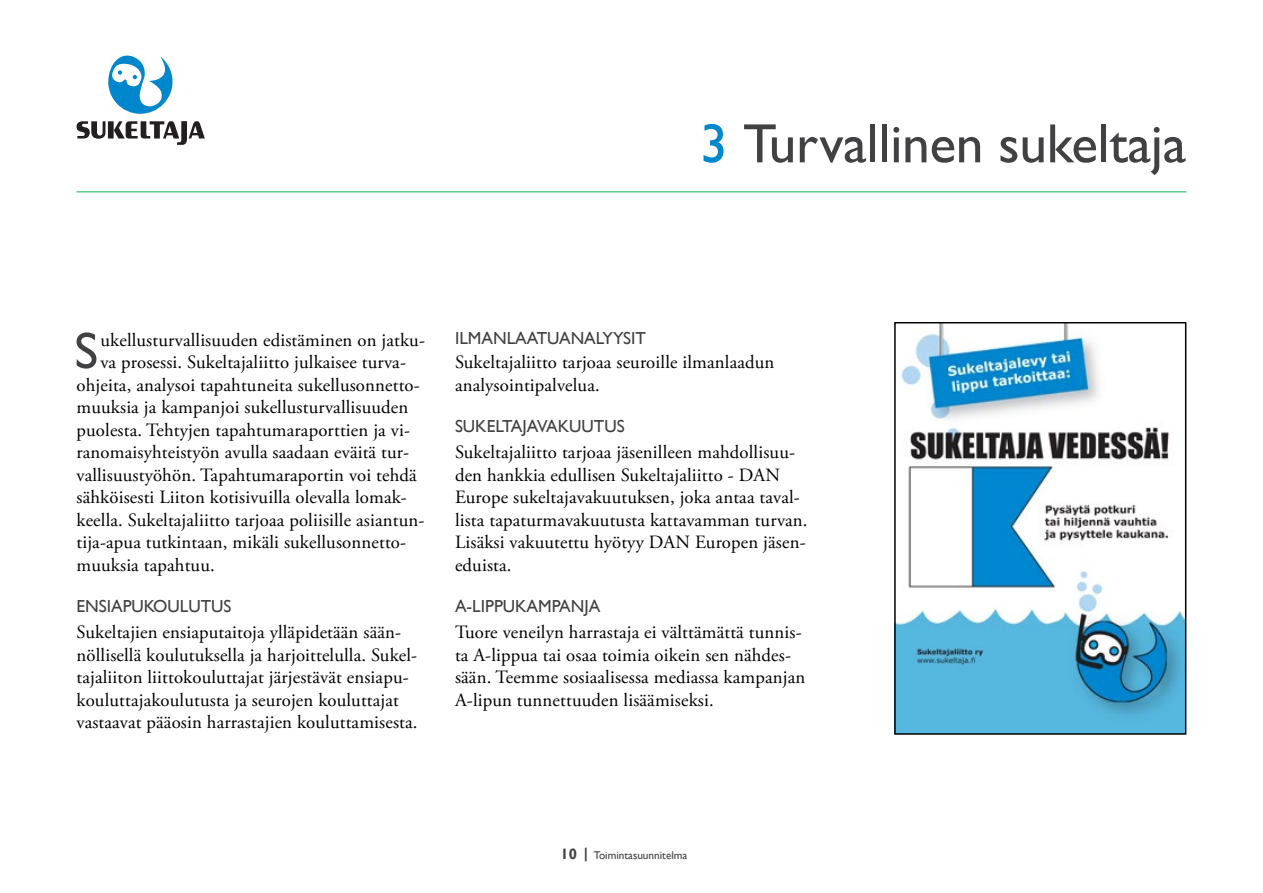
<style>
.page{position:relative;width:1263px;height:893px;background:#fff}
.page>*{position:absolute;margin:0;border:0;box-sizing:border-box;transform-origin:0 0}
.t1{font:55.5px "Gill Sans";letter-spacing:-.02em;color:#414042}
.t2{font:51.75px "Gill Sans";color:#414042}
.t3{font:18.75px/22.5px "Adobe Garamond Pro";letter-spacing:.01em;color:#000}
.t4{font:17.4px "Gill Sans";color:#414042}
.t5{font:11.25px "Gill Sans";color:#414042}
.s1{color:#0087cd}
.s2{font-weight:700;font-size:15px}
</style>
<div class="page">
<svg style="left:108px;top:55px;width:65px;height:59px"></svg>
<svg style="left:77px;top:121px;width:128px;height:24px"></svg>
<hr style="left:77px;top:191px;width:1109px;height:1px;background:#0bb14e">
<img style="left:897px;top:325px;width:286px;height:407px">
<div style="left:894px;top:322px;width:292px;height:413px;border:2px solid #000"></div>
<h1 class="t1" style="left:700px;top:111px;width:488px"><span class="s1">3</span> TURVALLINEN SUKELTAJA</h1>
<h2 class="t2" style="left:74px;top:321px;width:25px">S</h2>
<p class="t3" style="left:100px;top:329px;width:326px">ukellusturvallisuuden edistäminen on jatku-</p>
<p class="t3" style="left:100px;top:352px;width:307px">va prosessi. Sukeltajaliitto julkaisee turva-</p>
<p class="t3" style="left:77px;top:374px;width:345px">ohjeita, analysoi tapahtuneita sukellusonnetto-</p>
<p class="t3" style="left:77px;top:397px;width:333px">muuksia ja kampanjoi sukellusturvallisuuden</p>
<p class="t3" style="left:77px;top:419px;width:335px">puolesta. Tehtyjen tapahtumaraporttien ja vi-</p>
<p class="t3" style="left:77px;top:442px;width:334px">ranomaisyhteistyön avulla saadaan eväitä tur-</p>
<p class="t3" style="left:77px;top:464px;width:342px">vallisuustyöhön. Tapahtumaraportin voi tehdä</p>
<p class="t3" style="left:77px;top:487px;width:332px">sähköisesti Liiton kotisivuilla olevalla lomak-</p>
<p class="t3" style="left:77px;top:509px;width:349px">keella. Sukeltajaliitto tarjoaa poliisille asiantun-</p>
<p class="t3" style="left:77px;top:532px;width:331px">tija-apua tutkintaan, mikäli sukellusonnetto-</p>
<p class="t3" style="left:77px;top:554px;width:140px">muuksia tapahtuu.</p>
<p class="t4" style="left:77px;top:596px;width:155px">ENSIAPUKOULUTUS</p>
<p class="t3" style="left:77px;top:622px;width:342px">Sukeltajien ensiaputaitoja ylläpidetään sään&shy;nöllisellä koulutuksella ja harjoittelulla. Sukel&shy;tajaliiton liittokouluttajat järjestävät ensiapu&shy;kouluttajakoulutusta ja seurojen kouluttajat vastaavat pääosin harrastajien kouluttamisesta.</p>
<p class="t4" style="left:455px;top:328px;width:188px">ILMANLAATUANALYYSIT</p>
<p class="t3" style="left:455px;top:352px;width:321px">Sukeltajaliitto tarjoaa seuroille ilmanlaadun analysointipalvelua.</p>
<p class="t4" style="left:455px;top:416px;width:170px">SUKELTAJAVAKUUTUS</p>
<p class="t3" style="left:455px;top:442px;width:354px">Sukeltajaliitto tarjoaa jäsenilleen mahdollisuu&shy;den hankkia edullisen Sukeltajaliitto - DAN Europe sukeltajavakuutuksen, joka antaa taval&shy;lista tapaturmavakuutusta kattavamman turvan.<br>Lisäksi vakuutettu hyötyy DAN Europen jäsen&shy;eduista.</p>
<p class="t4" style="left:455px;top:596px;width:147px">A-LIPPUKAMPANJA</p>
<p class="t3" style="left:455px;top:622px;width:352px">Tuore veneilyn harrastaja ei välttämättä tunnis&shy;ta A-lippua tai osaa toimia oikein sen nähdes&shy;sään. Teemme sosiaalisessa mediassa kampanjan A-lipun tunnettuuden lisäämiseksi.</p>
<p class="t5" style="left:560px;top:848px;width:128px"><span class="s2">10 |</span> TOIMINTASUUNNITELMA</p>
</div>
